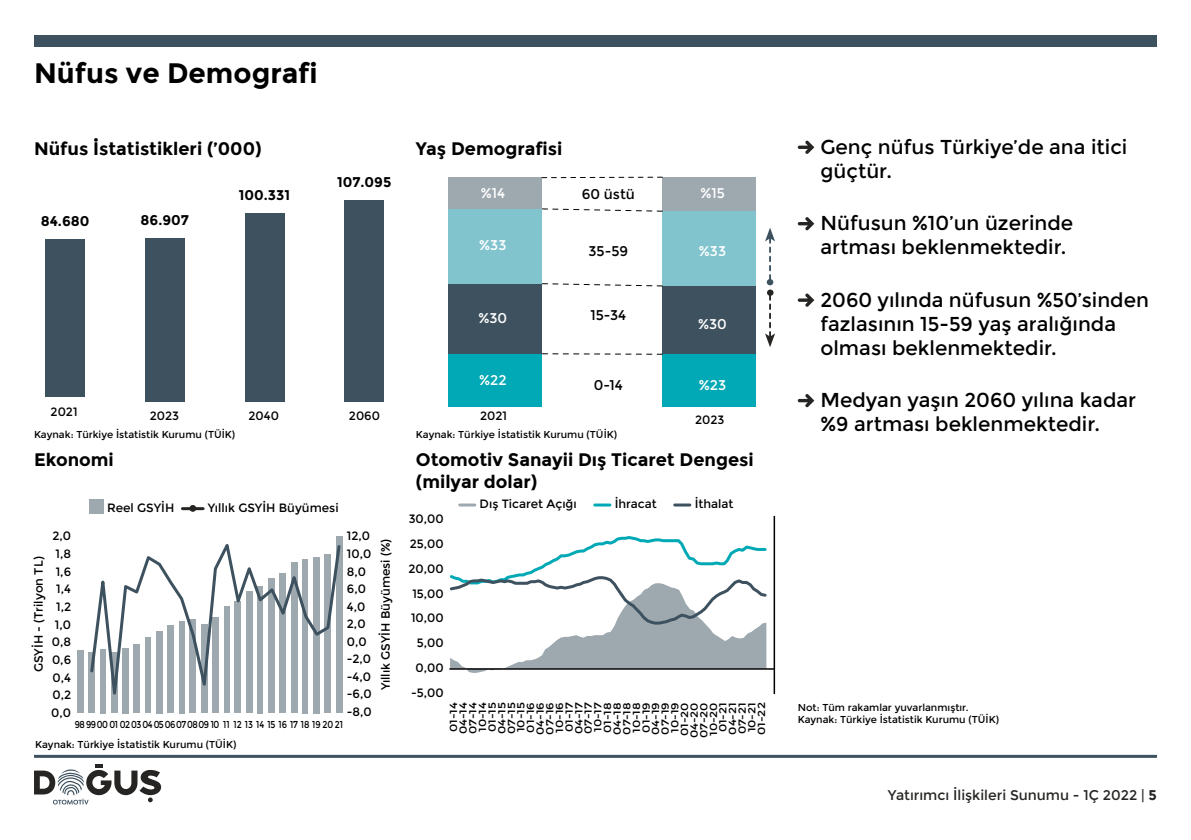
<style>
.page{position:relative;width:1191px;height:840px;background:#fff}
.page>*{position:absolute;margin:0;border:0;box-sizing:border-box;transform-origin:0 0}
.t1{font:700 28px "Montserrat";color:#000}
.t2{font:20px/24px "Montserrat";color:#000}
.t3{font:700 18px/21.6px "Montserrat";color:#000}
.t4{font:14px "Montserrat";color:#262523}
.t5{font:700 14px "Montserrat";color:#000}
.t6{font:14px "Montserrat";color:#fff}
.t7{font:14px "Montserrat";color:#000}
.t8{font:12px/17.6px "Montserrat";color:#000}
.t9{font:10.2px/9.6px "Montserrat";color:#000;text-align:right;scale:1.18 1}
.t10{font:10px/12px "Montserrat";color:#000}
.t11{font:10px "Montserrat";color:#000;scale:.85 1}
.s1{font-weight:700}
</style>
<div class="page">
<div style="left:34px;top:35px;width:1123px;height:12px;background:#3d515f"></div>
<hr style="left:34px;top:754px;width:1123px;height:3px;background:#3d515f">
<svg style="left:34px;top:764px;width:128px;height:40px"></svg>
<svg style="left:449px;top:536px;width:319px;height:136px"></svg>
<div style="left:767px;top:289px;width:6px;height:7px;background:#262523;border-radius:50%"></div>
<svg style="left:765px;top:295px;width:10px;height:52px"></svg>
<div style="left:766px;top:279px;width:7px;height:6px;background:#3d515f;border-radius:50%"></div>
<svg style="left:765px;top:228px;width:10px;height:51px"></svg>
<div style="left:90px;top:498px;width:14px;height:15px;background:#9ea8af"></div>
<hr style="left:182px;top:507px;width:21px;height:3px;background:#262523">
<svg style="left:189px;top:504px;width:7px;height:7px"></svg>
<hr style="left:460px;top:503px;width:15px;height:3px;background:#9ea8af">
<hr style="left:595px;top:503px;width:15px;height:3px;background:#00a9b5">
<hr style="left:674px;top:503px;width:16px;height:3px;background:#3d515f">
<svg style="left:797px;top:140px;width:17px;height:14px"></svg>
<svg style="left:797px;top:217px;width:17px;height:13px"></svg>
<svg style="left:797px;top:293px;width:17px;height:14px"></svg>
<svg style="left:797px;top:394px;width:17px;height:13px"></svg>
<div style="left:662px;top:177px;width:94px;height:34px;background:#9ea8af"></div>
<div style="left:448px;top:177px;width:94px;height:32px;background:#9ea8af"></div>
<div style="left:662px;top:354px;width:94px;height:52px;background:#00a9b5"></div>
<div style="left:448px;top:354px;width:94px;height:52px;background:#00a9b5"></div>
<div style="left:662px;top:286px;width:94px;height:68px;background:#3d515f"></div>
<div style="left:448px;top:283px;width:94px;height:71px;background:#3d515f"></div>
<div style="left:662px;top:211px;width:94px;height:75px;background:#82c4ce"></div>
<div style="left:448px;top:209px;width:94px;height:74px;background:#82c4ce"></div>
<svg style="left:542px;top:177px;width:120px;height:1px"></svg>
<svg style="left:542px;top:208px;width:121px;height:4px"></svg>
<svg style="left:541px;top:283px;width:122px;height:4px"></svg>
<svg style="left:542px;top:353px;width:120px;height:1px"></svg>
<div style="left:145px;top:238px;width:40px;height:163px;background:#3d515f"></div>
<div style="left:245px;top:213px;width:39px;height:188px;background:#3d515f"></div>
<div style="left:344px;top:200px;width:40px;height:201px;background:#3d515f"></div>
<hr style="left:773px;top:515px;width:2px;height:178px;background:#000">
<hr style="left:449px;top:667px;width:325px;height:2px;background:#000">
<div style="left:45px;top:239px;width:40px;height:158px;background:#3d515f"></div>
<div style="left:77px;top:649px;width:7px;height:63px;background:#9ea8af"></div>
<svg style="left:88px;top:536px;width:254px;height:178px"></svg>
<h1 class="t1" style="left:34px;top:57px;width:285px">Nüfus ve Demografi</h1>
<h3 class="t3" style="left:34px;top:138px;width:229px">Nüfus İstatistikleri (’000)</h3>
<h3 class="t3" style="left:416px;top:138px;width:148px">Yaş Demografisi</h3>
<p class="t5" style="left:41px;top:213px;width:50px">84.680</p>
<p class="t5" style="left:141px;top:211px;width:50px">86.907</p>
<p class="t5" style="left:239px;top:187px;width:53px">100.331</p>
<p class="t5" style="left:337px;top:173px;width:56px">107.095</p>
<p class="t6" style="left:480px;top:184px;width:26px">%14</p>
<p class="t6" style="left:479px;top:236px;width:29px">%33</p>
<p class="t7" style="left:582px;top:185px;width:55px">60 üstü</p>
<p class="t6" style="left:700px;top:184px;width:26px">%15</p>
<p class="t7" style="left:588px;top:243px;width:41px">35-59</p>
<p class="t6" style="left:699px;top:243px;width:29px">%33</p>
<p class="t8" style="left:51px;top:403px;width:28px">2021</p>
<p class="t8" style="left:150px;top:407px;width:31px">2023</p>
<p class="t8" style="left:248px;top:407px;width:32px">2040</p>
<p class="t8" style="left:349px;top:407px;width:33px">2060</p>
<p class="t6" style="left:478px;top:310px;width:30px">%30</p>
<p class="t7" style="left:590px;top:306px;width:37px">15-34</p>
<p class="t6" style="left:698px;top:316px;width:30px">%30</p>
<p class="t6" style="left:479px;top:371px;width:29px">%22</p>
<p class="t7" style="left:593px;top:377px;width:31px">0-14</p>
<p class="t6" style="left:699px;top:377px;width:29px">%23</p>
<p class="t8" style="left:480px;top:407px;width:28px">2021</p>
<p class="t8" style="left:695px;top:411px;width:31px">2023</p>
<p class="t10" style="left:34px;top:428px;width:203px">Kaynak: Türkiye İstatistik Kurumu (TÜİK)</p>
<p class="t10" style="left:416px;top:428px;width:203px">Kaynak: Türkiye İstatistik Kurumu (TÜİK)</p>
<h3 class="t3" style="left:34px;top:448px;width:81px">Ekonomi</h3>
<p class="t8" style="left:107px;top:498px;width:69px">Reel GSYİH</p>
<p class="t8" style="left:208px;top:498px;width:132px">Yıllık GSYİH Büyümesi</p>
<p class="t8" style="left:51px;top:527px;width:21px;text-align:center">2,0<br>1,8<br>1,6<br>1,4<br>1,2<br>1,0<br>0,8<br>0,6<br>0,4<br>0,2<br>0,0</p>
<p class="t8" style="left:30px;top:672px;width:117px;rotate:-90deg">GSYİH - (Trilyon TL)</p>
<p class="t8" style="left:347px;top:527px;width:26px">12,0<br>10,0<br>8,0<br>6,0<br>4,0<br>2,0<br>0,0 -2,0 -4,0 -6,0 -8,0</p>
<p class="t8" style="left:377px;top:689px;width:153px;rotate:-90deg">Yıllık GSYİH Büyümesi (%)</p>
<p class="t11" style="left:75px;top:718px;width:317px">989900 01 0203040506070809 10 11 12 13 14 15 16 17 18 19 20 21</p>
<p class="t10" style="left:35px;top:737px;width:203px">Kaynak: Türkiye İstatistik Kurumu (TÜİK)</p>
<h3 class="t3" style="left:416px;top:448px;width:339px">Otomotiv Sanayii Dış Ticaret Dengesi (milyar dolar)</h3>
<p class="t8" style="left:408px;top:506px;width:37px;line-height:24.8px;text-align:right">30,00<br>25,00<br>20,00<br>15,00<br>10,00<br>5,00<br>0,00 -5,00</p>
<p class="t8" style="left:479px;top:494px;width:99px">Dış Ticaret Açığı</p>
<p class="t8" style="left:614px;top:494px;width:44px">İhracat</p>
<p class="t8" style="left:694px;top:494px;width:40px">İthalat</p>
<p class="t9" style="left:449px;top:738px;width:32px;rotate:-90deg">01-14<br>04-14<br>07-14<br>10-14<br>01-15<br>04-15<br>07-15<br>10-15<br>01-16<br>04-16<br>07-16<br>10-16<br>01-17<br>04-17<br>07-17<br>10-17<br>01-18<br>04-18<br>07-18<br>10-18<br>01-19<br>04-19<br>07-19<br>10-19<br>01-20<br>04-20<br>07-20<br>10-20<br>01-21<br>04-21<br>07-21<br>10-21<br>01-22</p>
<h2 class="t2" style="left:820px;top:135px;width:308px">Genç nüfus Türkiye’de ana itici güçtür.</h2>
<h2 class="t2" style="left:820px;top:211px;width:254px">Nüfusun %10’un üzerinde artması beklenmektedir.</h2>
<h2 class="t2" style="left:820px;top:288px;width:330px">2060 yılında nüfusun %50’sinden fazlasının 15-59 yaş aralığında olması beklenmektedir.</h2>
<h2 class="t2" style="left:820px;top:388px;width:317px">Medyan yaşın 2060 yılına kadar %9 artması beklenmektedir.</h2>
<p class="t10" style="left:797px;top:701px;width:203px">Not: Tüm rakamlar yuvarlanmıştır.<br>Kaynak: Türkiye İstatistik Kurumu (TÜİK)</p>
<p class="t4" style="left:888px;top:786px;width:270px">Yatırımcı İlişkileri Sunumu - 1Ç 2022 | <span class="s1">5</span></p>
</div>
